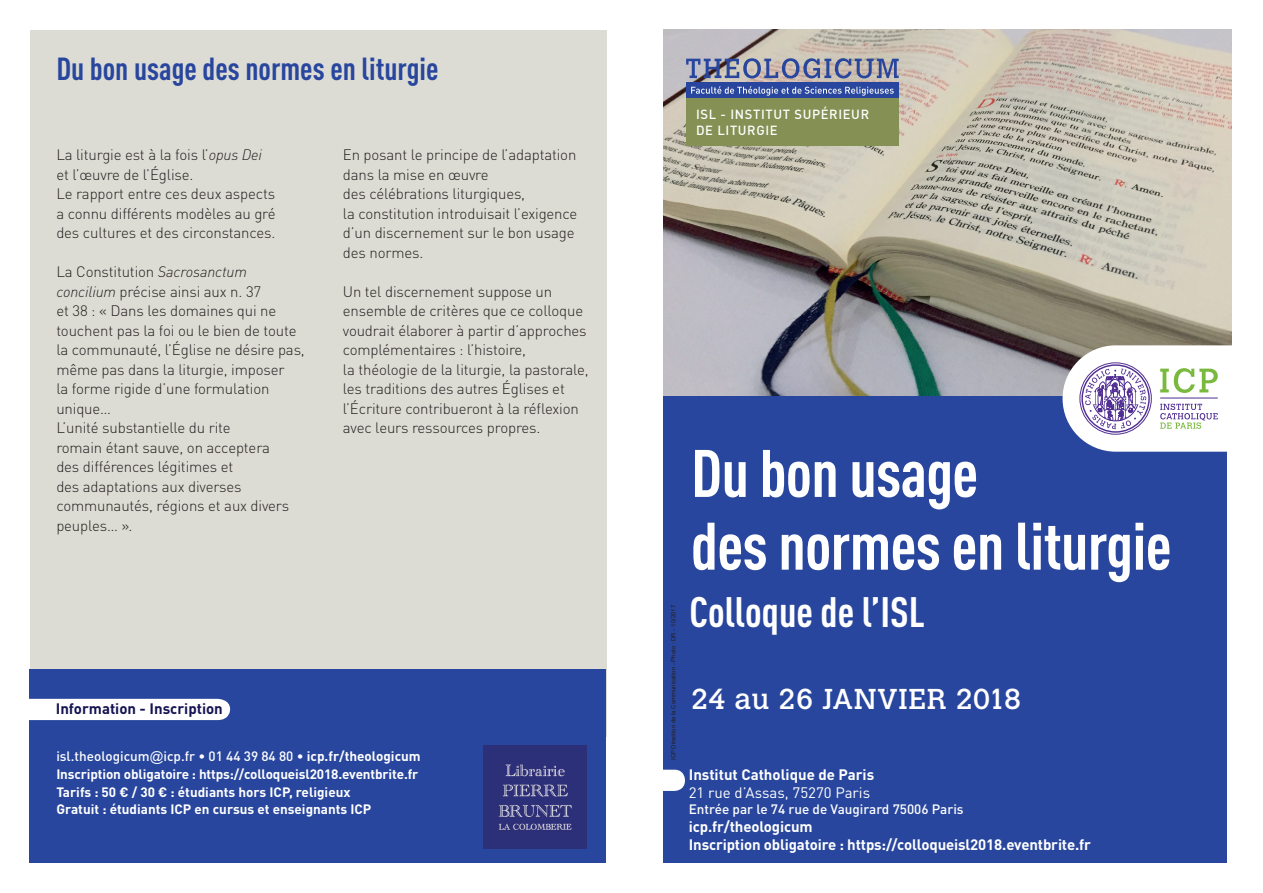
<style>
.page{position:relative;width:1263px;height:893px;background:#fff}
.page>*{position:absolute;margin:0;border:0;box-sizing:border-box;transform-origin:0 0}
.t1{font:700 condensed 66px/72.8px "DINOT";letter-spacing:-.01em;color:#fff}
.t2{font:700 condensed 42px "DINOT";color:#fff}
.t3{font:700 condensed 31.5px "DINOT";color:#28469d}
.t4{font:28.5px "Calvert MT Std";letter-spacing:.02em;color:#fff}
.t5{font:300 15px/19.5px "DINOT";letter-spacing:-.01em;color:#231f20}
.t6{font:700 15px/17.9px "DINOT";letter-spacing:-.01em;color:#fff}
.t7{font:700 15px "DINOT";color:#141351}
.t8{font:15px "DINOT";color:#fff}
.t9{font:700 13.5px/17.9px "DINOT";letter-spacing:-.005em;color:#fff}
.t10{font:500 13.5px "DINOT";color:#fff}
.t11{font:500 13.05px/15.8px "DINOT";letter-spacing:.05em;color:#fff}
.t12{font:6px "Arial";color:#231f20}
.s1{font-style:italic}
.s2{font-weight:500}
.s3{font-family:"Arial";font-weight:400}
</style>
<div class="page">
<div style="left:30px;top:30px;width:577px;height:706px;background:#dcdcd4"></div>
<div style="left:663px;top:395px;width:570px;height:384px;background:#28469d"></div>
<div style="left:30px;top:670px;width:576px;height:193px;background:#28469d"></div>
<div style="left:30px;top:699px;width:200px;height:21px;background:#fff"></div>
<div style="left:663px;top:768px;width:569px;height:95px;background:#28469d"></div>
<div style="left:465px;top:770px;width:220px;height:21px;background:#fff;border-radius:11px"></div>
<div style="left:1227px;top:0;width:36px;height:893px;background:#fff"></div>
<div style="left:443px;top:745px;width:163px;height:111px;background:#28469d"></div>
<img style="left:483px;top:745px;width:104px;height:104px">
<img style="left:663px;top:30px;width:569px;height:365px">
<svg style="left:686px;top:58px;width:213px;height:20px;background:#8b8ea8"></svg>
<div style="left:686px;top:83px;width:213px;height:16px;background:#28469d"></div>
<svg style="left:691px;top:86px;width:203px;height:10px"></svg>
<div style="left:686px;top:99px;width:213px;height:47px;background:#859054"></div>
<svg style="left:1062px;top:49px;width:170px;height:403px;background:#c5bfb8"></svg>
<h3 class="t3" style="left:56px;top:50px;width:384px">Du bon usage des normes en liturgie</h3>
<p class="t5" style="left:56px;top:145px;width:221px">La liturgie est à la fois l’<span class="s1">opus Dei </span>et l’œuvre de l’Église.<br>Le rapport entre ces deux aspects a connu différents modèles au gré des cultures et des circonstances.</p>
<p class="t5" style="left:56px;top:262px;width:250px">La Constitution <span class="s1">Sacrosanctum concilium</span> précise ainsi aux n. 37<br>et 38 : « Dans les domaines qui ne touchent pas la foi ou le bien de toute la communauté, l’Église ne désire pas, même pas dans la liturgie, imposer<br>la forme rigide d’une formulation unique…<br>L’unité substantielle du rite<br>romain étant sauve, on acceptera<br>des différences légitimes et<br>des adaptations aux diverses communautés, régions et aux divers peuples… ».</p>
<p class="t5" style="left:343px;top:145px;width:236px">En posant le principe de l’adaptation dans la mise en œuvre<br>des célébrations liturgiques,<br>la constitution introduisait l’exigence d’un discernement sur le bon usage des normes.</p>
<p class="t5" style="left:343px;top:281px;width:247px">Un tel discernement suppose un ensemble de critères que ce colloque voudrait élaborer à partir d’approches complémentaires : l’histoire,<br>la théologie de la liturgie, la pastorale, les traditions des autres Églises et l’Écriture contribueront à la réflexion avec leurs ressources propres.</p>
<p class="t7" style="left:56px;top:698px;width:169px">Information - Inscription</p>
<p class="t9" style="left:56px;top:747px;width:366px"><span class="s2">isl.theologicum</span><span class="s3">@</span><span class="s2">icp.fr • 01 44 39 84 80 •</span> icp.fr/theologicum Inscription obligatoire : https://colloqueisl2018.eventbrite.fr Tarifs : 50 € / 30 € : étudiants hors ICP, religieux<br>Gratuit : étudiants ICP en cursus et enseignants ICP</p>
<p class="t11" style="left:696px;top:106px;width:175px">ISL - INSTITUT SUPÉRIEUR<br>DE LITURGIE</p>
<p class="t12" style="left:669px;top:760px;width:156px;rotate:-90deg">ICP Direction de la Communication - Photo : DR - 10/2017</p>
<h1 class="t1" style="left:691px;top:436px;width:482px">Du bon usage<br>des normes en liturgie</h1>
<h2 class="t2" style="left:689px;top:587px;width:237px">Colloque de l’ISL</h2>
<h3 class="t4" style="left:691px;top:682px;width:332px">24 au 26 JANVIER 2018</h3>
<p class="t6" style="left:689px;top:765px;width:187px">Institut Catholique de Paris</p>
<p class="t8" style="left:689px;top:783px;width:183px">21 rue d’Assas, 75270 Paris</p>
<p class="t10" style="left:689px;top:800px;width:276px">Entrée par le 74 rue de Vaugirard 75006 Paris</p>
<p class="t6" style="left:689px;top:817px;width:404px">icp.fr/theologicum<br>Inscription obligatoire : https://colloqueisl2018.eventbrite.fr</p>
</div>
